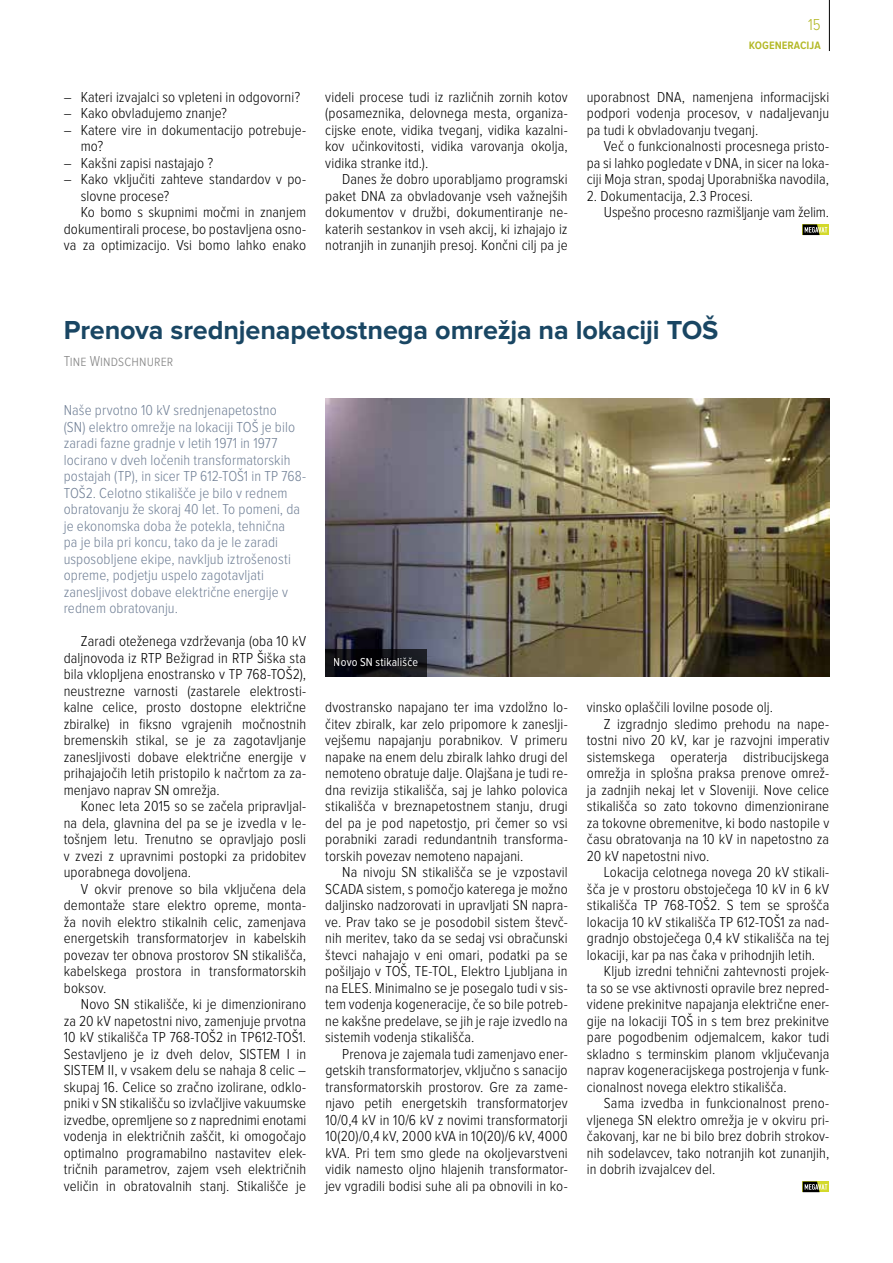
<style>
.page{position:relative;width:893px;height:1263px;background:#fff}
.page>*{position:absolute;margin:0;border:0;box-sizing:border-box;transform-origin:0 0}
.t1{font:700 27px "Proxima Nova";letter-spacing:-.005em;color:#194663}
.t2{font:300 16.5px "Proxima Nova Cond";color:#b3b825}
.t3{font:300 15px/16.5px "Proxima Nova Cond";letter-spacing:.005em;color:#000;text-align:justify}
.t4{font:300 15px/16.5px "Proxima Nova Cond";letter-spacing:.005em;color:#728197}
.t5{font:300 15px "Proxima Nova Cond";letter-spacing:.01em;color:#878787}
.t6{font:600 13.5px "Proxima Nova Cond";color:#b3b825}
.t7{font:12px "Proxima Nova Cond";letter-spacing:.015em;color:#fff}
</style>
<div class="page">
<hr style="left:829px;top:0;width:1px;height:51px;background:#000">
<div style="left:803px;top:224px;width:26px;height:11px;background:#d3d92b"></div>
<svg style="left:803px;top:224px;width:24px;height:11px"></svg>
<div style="left:803px;top:1181px;width:26px;height:11px;background:#d3d92b"></div>
<svg style="left:803px;top:1181px;width:24px;height:11px"></svg>
<img style="left:325px;top:398px;width:504px;height:278px">
<svg style="left:325px;top:649px;width:101px;height:27px;background:#0e0e13"></svg>
<p class="t3" style="left:64px;top:89px;width:238px">– Kateri izvajalci so vpleteni in odgovorni?</p>
<p class="t3" style="left:64px;top:105px;width:165px">– Kako obvladujemo znanje?</p>
<p class="t3" style="left:81px;top:122px;width:227px;text-indent:-17px">– Katere vire in dokumentacijo potrebuje&shy;mo?</p>
<p class="t3" style="left:64px;top:155px;width:151px">– Kakšni zapisi nastajajo ?</p>
<p class="t3" style="left:64px;top:171px;width:244px">– Kako vključiti zahteve standardov v po-</p>
<p class="t3" style="left:81px;top:188px;width:90px">slovne procese?</p>
<p class="t3" style="left:81px;top:204px;width:227px">Ko bomo s skupnimi močmi in znanjem</p>
<p class="t3" style="left:64px;top:221px;width:244px">dokumentirali procese, bo postavljena osno-</p>
<p class="t3" style="left:64px;top:237px;width:244px">va za optimizacijo. Vsi bomo lahko enako</p>
<p class="t3" style="left:325px;top:89px;width:244px">videli procese tudi iz različnih zornih kotov (posameznika, delovnega mesta, organiza&shy;cijske enote, vidika tveganj, vidika kazalni&shy;kov učinkovitosti, vidika varovanja okolja, vidika stranke itd.).</p>
<p class="t3" style="left:325px;top:171px;width:244px;text-indent:17px">Danes že dobro uporabljamo programski paket DNA za obvladovanje vseh važnejših dokumentov v družbi, dokumentiranje ne&shy;katerih sestankov in vseh akcij, ki izhajajo iz notranjih in zunanjih presoj. Končni cilj pa je</p>
<p class="t2" style="left:808px;top:17px;width:14px">15</p>
<p class="t6" style="left:749px;top:38px;width:73px">kogeneracija</p>
<p class="t3" style="left:587px;top:89px;width:244px">uporabnost DNA, namenjena informacijski podpori vodenja procesov, v nadaljevanju pa tudi k obvladovanju tveganj.</p>
<p class="t3" style="left:587px;top:138px;width:244px;text-indent:17px">Več o funkcionalnosti procesnega pristo&shy;pa si lahko pogledate v DNA, in sicer na loka&shy;ciji Moja stran, spodaj Uporabniška navodila,</p>
<p class="t3" style="left:604px;top:188px;width:227px;text-indent:-17px">2. Dokumentacija, 2.3 Procesi.<br>Uspešno procesno razmišljanje vam želim.</p>
<h1 class="t1" style="left:64px;top:317px;width:656px">Prenova srednjenapetostnega omrežja na lokaciji TOŠ</h1>
<p class="t5" style="left:64px;top:354px;width:111px">Tine Windschnurer</p>
<p class="t4" style="left:64px;top:402px;width:244px">Naše prvotno 10 kV srednjenapetostno<br>(SN) elektro omrežje na lokaciji TOŠ je bilo zaradi fazne gradnje v letih 1971 in 1977 locirano v dveh ločenih transformatorskih postajah (TP), in sicer TP 612-TOŠ1 in TP 768- TOŠ2. Celotno stikališče je bilo v rednem obratovanju že skoraj 40 let. To pomeni, da je ekonomska doba že potekla, tehnična<br>pa je bila pri koncu, tako da je le zaradi usposobljene ekipe, navkljub iztrošenosti opreme, podjetju uspelo zagotavljati zanesljivost dobave električne energije v rednem obratovanju.</p>
<p class="t3" style="left:64px;top:633px;width:244px;text-indent:17px">Zaradi oteženega vzdrževanja (oba 10 kV daljnovoda iz RTP Bežigrad in RTP Šiška sta bila vklopljena enostransko v TP 768-TOŠ2), neustrezne varnosti (zastarele elektrosti&shy;kalne celice, prosto dostopne električne zbiralke) in fiksno vgrajenih močnostnih bremenskih stikal, se je za zagotavljanje zanesljivosti dobave električne energije v prihajajočih letih pristopilo k načrtom za za&shy;menjavo naprav SN omrežja.</p>
<p class="t3" style="left:64px;top:798px;width:244px;text-indent:17px">Konec leta 2015 so se začela pripravljal&shy;na dela, glavnina del pa se je izvedla v le&shy;tošnjem letu. Trenutno se opravljajo posli v zvezi z upravnimi postopki za pridobitev uporabnega dovoljena.</p>
<p class="t3" style="left:64px;top:881px;width:244px;text-indent:17px">V okvir prenove so bila vključena dela demontaže stare elektro opreme, monta&shy;ža novih elektro stikalnih celic, zamenjava energetskih transformatorjev in kabelskih povezav ter obnova prostorov SN stikališča, kabelskega prostora in transformatorskih boksov.</p>
<p class="t3" style="left:64px;top:996px;width:244px;text-indent:17px">Novo SN stikališče, ki je dimenzionirano za 20 kV napetostni nivo, zamenjuje prvotna 10 kV stikališča TP 768-TOŠ2 in TP612-TOŠ1.<br>Sestavljeno je iz dveh delov, SISTEM I in SISTEM II, v vsakem delu se nahaja 8 celic – skupaj 16. Celice so zračno izolirane, odklo&shy;pniki v SN stikališču so izvlačljive vakuumske izvedbe, opremljene so z naprednimi enotami vodenja in električnih zaščit, ki omogočajo optimalno programabilno nastavitev elek&shy;tričnih parametrov, zajem vseh električnih veličin in obratovalnih stanj. Stikališče je</p>
<p class="t7" style="left:334px;top:656px;width:86px">Novo SN stikališče</p>
<p class="t3" style="left:587px;top:699px;width:188px">vinsko oplaščili lovilne posode olj.</p>
<p class="t3" style="left:604px;top:716px;width:227px">Z izgradnjo sledimo prehodu na nape-</p>
<p class="t3" style="left:587px;top:732px;width:244px">tostni nivo 20 kV, kar je razvojni imperativ</p>
<p class="t3" style="left:587px;top:749px;width:244px">sistemskega operaterja distribucijskega</p>
<p class="t3" style="left:587px;top:765px;width:244px">omrežja in splošna praksa prenove omrež-</p>
<p class="t3" style="left:587px;top:782px;width:244px">ja zadnjih nekaj let v Sloveniji. Nove celice</p>
<p class="t3" style="left:587px;top:798px;width:244px">stikališča so zato tokovno dimenzionirane</p>
<p class="t3" style="left:587px;top:815px;width:244px">za tokovne obremenitve, ki bodo nastopile v</p>
<p class="t3" style="left:587px;top:831px;width:244px">času obratovanja na 10 kV in napetostno za</p>
<p class="t3" style="left:587px;top:848px;width:124px">20 kV napetostni nivo.</p>
<p class="t3" style="left:604px;top:864px;width:227px">Lokacija celotnega novega 20 kV stikali-</p>
<p class="t3" style="left:587px;top:881px;width:244px">šča je v prostoru obstoječega 10 kV in 6 kV</p>
<p class="t3" style="left:587px;top:897px;width:244px">stikališča TP 768-TOŠ2. S tem se sprošča</p>
<p class="t3" style="left:587px;top:914px;width:244px">lokacija 10 kV stikališča TP 612-TOŠ1 za nad-</p>
<p class="t3" style="left:587px;top:930px;width:245px">gradnjo obstoječega 0,4 kV stikališča na tej</p>
<p class="t3" style="left:587px;top:947px;width:230px">lokaciji, kar pa nas čaka v prihodnjih letih.</p>
<p class="t3" style="left:604px;top:963px;width:227px">Kljub izredni tehnični zahtevnosti projek-</p>
<p class="t3" style="left:587px;top:980px;width:244px">ta so se vse aktivnosti opravile brez nepred-</p>
<p class="t3" style="left:587px;top:996px;width:244px">videne prekinitve napajanja električne ener-</p>
<p class="t3" style="left:587px;top:1013px;width:244px">gije na lokaciji TOŠ in s tem brez prekinitve</p>
<p class="t3" style="left:587px;top:1029px;width:244px">pare pogodbenim odjemalcem, kakor tudi</p>
<p class="t3" style="left:587px;top:1046px;width:244px">skladno s terminskim planom vključevanja</p>
<p class="t3" style="left:587px;top:1062px;width:244px">naprav kogeneracijskega postrojenja v funk-</p>
<p class="t3" style="left:587px;top:1079px;width:201px">cionalnost novega elektro stikališča.</p>
<p class="t3" style="left:604px;top:1095px;width:227px">Sama izvedba in funkcionalnost preno-</p>
<p class="t3" style="left:587px;top:1112px;width:244px">vljenega SN elektro omrežja je v okviru pri-</p>
<p class="t3" style="left:587px;top:1128px;width:244px">čakovanj, kar ne bi bilo brez dobrih strokov-</p>
<p class="t3" style="left:587px;top:1145px;width:244px">nih sodelavcev, tako notranjih kot zunanjih,</p>
<p class="t3" style="left:587px;top:1161px;width:130px">in dobrih izvajalcev del.</p>
<p class="t3" style="left:325px;top:699px;width:244px">dvostransko napajano ter ima vzdolžno lo&shy;čitev zbiralk, kar zelo pripomore k zaneslji&shy;vejšemu napajanju porabnikov. V primeru napake na enem delu zbiralk lahko drugi del nemoteno obratuje dalje. Olajšana je tudi re&shy;dna revizija stikališča, saj je lahko polovica stikališča v breznapetostnem stanju, drugi del pa je pod napetostjo, pri čemer so vsi porabniki zaradi redundantnih transforma&shy;torskih povezav nemoteno napajani.</p>
<p class="t3" style="left:325px;top:864px;width:244px;text-indent:17px">Na nivoju SN stikališča se je vzpostavil SCADA sistem, s pomočjo katerega je možno daljinsko nadzorovati in upravljati SN napra&shy;ve. Prav tako se je posodobil sistem števč&shy;nih meritev, tako da se sedaj vsi obračunski števci nahajajo v eni omari, podatki pa se pošiljajo v TOŠ, TE-TOL, Elektro Ljubljana in na ELES. Minimalno se je posegalo tudi v sis&shy;tem vodenja kogeneracije, če so bile potreb&shy;ne kakšne predelave, se jih je raje izvedlo na sistemih vodenja stikališča.</p>
<p class="t3" style="left:325px;top:1046px;width:244px;text-indent:17px">Prenova je zajemala tudi zamenjavo ener&shy;getskih transformatorjev, vključno s sanacijo transformatorskih prostorov. Gre za zame&shy;njavo petih energetskih transformatorjev 10/0,4 kV in 10/6 kV z novimi transformatorji 10(20)/0,4 kV, 2000 kVA in 10(20)/6 kV, 4000 kVA. Pri tem smo glede na okoljevarstveni vidik namesto oljno hlajenih transformator&shy;jev vgradili bodisi suhe ali pa obnovili in ko-</p>
</div>
